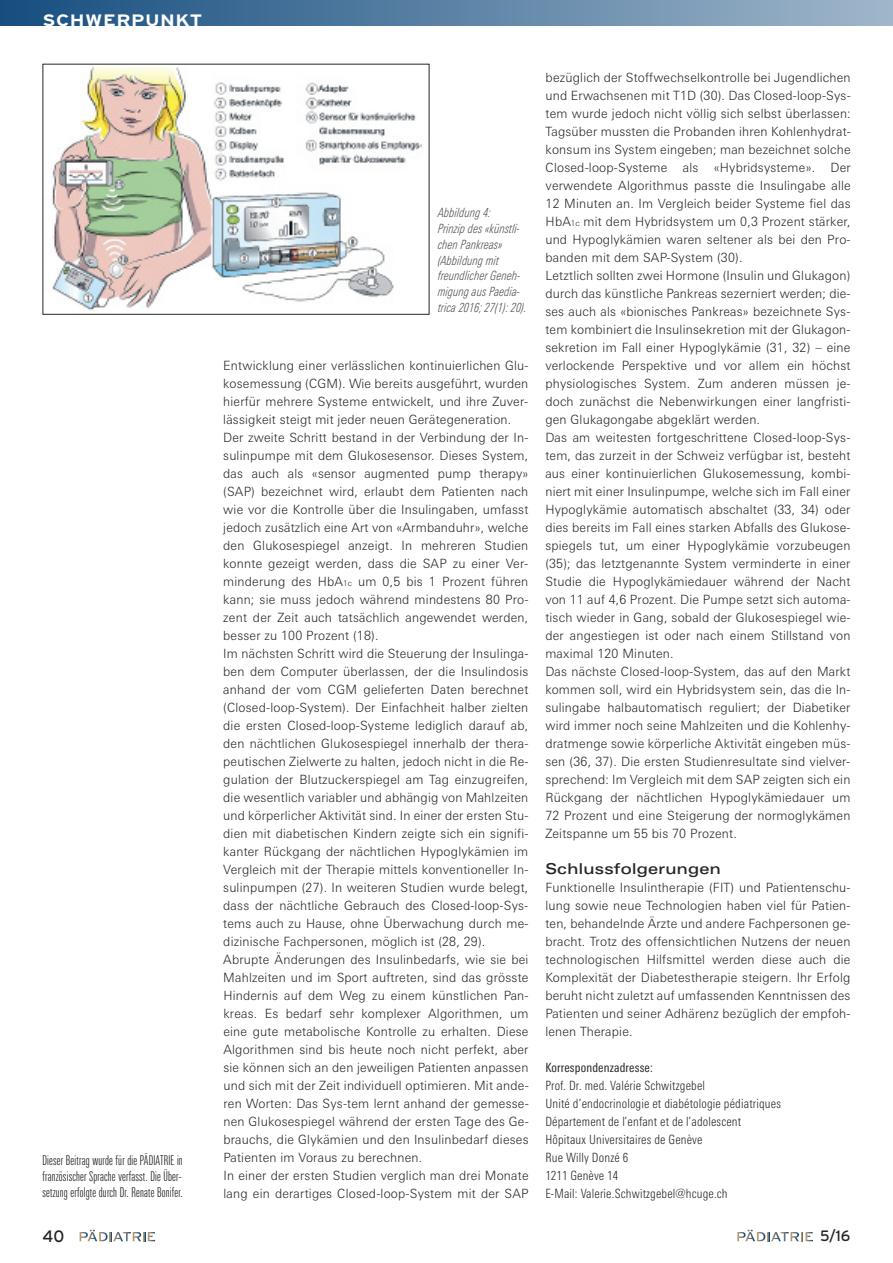
<style>
.page{position:relative;width:893px;height:1263px;background:#fff}
.page>*{position:absolute;margin:0;border:0;box-sizing:border-box;transform-origin:0 0}
.t1{font:700 16.5px "Interstate";letter-spacing:.025em;color:#fff;scale:1.2 1}
.t2{font:16.5px "Interstate";color:#272627}
.t3{font:500 15px "Linotype Univers Extd";letter-spacing:.02em;color:#272627}
.t4{font:15px "Interstate";color:#272627}
.t5{font:300 13.5px/15.8px "Linotype Univers Comp";letter-spacing:.015em;color:#272627;text-align:justify}
.t6{font:300 12.75px/18px "Linotype Univers Basic";letter-spacing:.015em;color:#272627}
.t7{font:300 condensed 12.75px/18px "Linotype Univers";letter-spacing:.015em;color:#272627}
.t8{font:italic 300 condensed 12.75px/15.8px "Linotype Univers";letter-spacing:.01em;color:#525152;scale:.9 1}
.t9{font:condensed 12.75px "Linotype Univers";letter-spacing:.015em;color:#272627}
.s1{font-size:8.1px}
</style>
<div class="page">
<div style="left:0;top:0;width:893px;height:26px;background:linear-gradient(to right,#164e7f,#a0b7cb)"></div>
<svg style="left:737px;top:1230px;width:76px;height:11px"></svg>
<svg style="left:80px;top:1230px;width:75px;height:11px"></svg>
<img style="left:52px;top:66px;width:370px;height:245px">
<div style="left:43px;top:64px;width:386px;height:251px;border:1px solid #272627"></div>
<p class="t1" style="left:43px;top:11px;width:135px">SCHWERPUNKT</p>
<p class="t5" style="left:42px;top:1154px;width:142px">Dieser Beitrag wurde für die PÄDIATRIE in französischer Sprache verfasst. Die Über&shy;setzung erfolgte durch Dr. Renate Bonifer.</p>
<p class="t8" style="left:438px;top:206px;width:100px">Abbildung 4:<br>Prinzip des «künstli&shy;chen Pankreas» (Abbildung mit freundlicher Geneh&shy;migung aus Paedia&shy;trica 2016; 27(1): 20).</p>
<p class="t6" style="left:223px;top:357px;width:307px">Entwicklung einer verlässlichen kontinuierlichen Glu&shy;kosemessung (CGM). Wie bereits ausgeführt, wurden hierfür mehrere Systeme entwickelt, und ihre Zuver&shy;lässigkeit steigt mit jeder neuen Gerätegeneration.<br>Der zweite Schritt bestand in der Verbindung der In&shy;sulinpumpe mit dem Glukosesensor. Dieses System, das auch als «sensor augmented pump therapy» (SAP) bezeichnet wird, erlaubt dem Patienten nach wie vor die Kontrolle über die Insulingaben, umfasst jedoch zusätzlich eine Art von «Armbanduhr», welche den Glukosespiegel anzeigt. In mehreren Studien konnte gezeigt werden, dass die SAP zu einer Ver&shy;minderung des HbA<span class="s1">1c</span> um 0,5 bis 1 Prozent führen kann; sie muss jedoch während mindestens 80 Pro&shy;zent der Zeit auch tatsächlich angewendet werden, besser zu 100 Prozent (18).<br>Im nächsten Schritt wird die Steuerung der Insulinga&shy;ben dem Computer überlassen, der die Insulindosis anhand der vom CGM gelieferten Daten berechnet (Closed-loop-System). Der Einfachheit halber zielten die ersten Closed-loop-Systeme lediglich darauf ab, den nächtlichen Glukosespiegel innerhalb der thera&shy;peutischen Zielwerte zu halten, jedoch nicht in die Re&shy;gulation der Blutzuckerspiegel am Tag einzugreifen, die wesentlich variabler und abhängig von Mahlzeiten und körperlicher Aktivität sind. In einer der ersten Stu&shy;dien mit diabetischen Kindern zeigte sich ein signifi&shy;kanter Rückgang der nächtlichen Hypoglykämien im Vergleich mit der Therapie mittels konventioneller In&shy;sulinpumpen (27). In weiteren Studien wurde belegt, dass der nächtliche Gebrauch des Closed-loop-Sys&shy;tems auch zu Hause, ohne Überwachung durch me&shy;dizinische Fachpersonen, möglich ist (28, 29).<br>Abrupte Änderungen des Insulinbedarfs, wie sie bei Mahlzeiten und im Sport auftreten, sind das grösste Hindernis auf dem Weg zu einem künstlichen Pan&shy;kreas. Es bedarf sehr komplexer Algorithmen, um eine gute metabolische Kontrolle zu erhalten. Diese Algorithmen sind bis heute noch nicht perfekt, aber sie können sich an den jeweiligen Patienten anpassen und sich mit der Zeit individuell optimieren. Mit ande&shy;ren Worten: Das Sys-tem lernt anhand der gemesse&shy;nen Glukosespiegel während der ersten Tage des Ge&shy;brauchs, die Glykämien und den Insulinbedarf dieses Patienten im Voraus zu berechnen.<br>In einer der ersten Studien verglich man drei Monate lang ein derartiges Closed-loop-System mit der SAP</p>
<p class="t6" style="left:545px;top:69px;width:307px">bezüglich der Stoffwechselkontrolle bei Jugendlichen und Erwachsenen mit T1D (30). Das Closed-loop-Sys&shy;tem wurde jedoch nicht völlig sich selbst überlassen:<br>Tagsüber mussten die Probanden ihren Kohlenhydrat&shy;konsum ins System eingeben; man bezeichnet solche Closed-loop-Systeme als «Hybridsysteme». Der verwendete Algorithmus passte die Insulingabe alle 12 Minuten an. Im Vergleich beider Systeme fiel das HbA<span class="s1">1c</span> mit dem Hybridsystem um 0,3 Prozent stärker, und Hypoglykämien waren seltener als bei den Pro&shy;banden mit dem SAP-System (30).<br>Letztlich sollten zwei Hormone (Insulin und Glukagon) durch das künstliche Pankreas sezerniert werden; die&shy;ses auch als «bionisches Pankreas» bezeichnete Sys&shy;tem kombiniert die Insulinsekretion mit der Glukagon&shy;sekretion im Fall einer Hypoglykämie (31, 32) – eine verlockende Perspektive und vor allem ein höchst physiologisches System. Zum anderen müssen je&shy;doch zunächst die Nebenwirkungen einer langfristi&shy;gen Glukagongabe abgeklärt werden.<br>Das am weitesten fortgeschrittene Closed-loop-Sys&shy;tem, das zurzeit in der Schweiz verfügbar ist, besteht aus einer kontinuierlichen Glukosemessung, kombi&shy;niert mit einer Insulinpumpe, welche sich im Fall einer Hypoglykämie automatisch abschaltet (33, 34) oder dies bereits im Fall eines starken Abfalls des Glukose&shy;spiegels tut, um einer Hypoglykämie vorzubeugen (35); das letztgenannte System verminderte in einer Studie die Hypoglykämiedauer während der Nacht von 11 auf 4,6 Prozent. Die Pumpe setzt sich automa&shy;tisch wieder in Gang, sobald der Glukosespiegel wie&shy;der angestiegen ist oder nach einem Stillstand von maximal 120 Minuten.<br>Das nächste Closed-loop-System, das auf den Markt kommen soll, wird ein Hybridsystem sein, das die In&shy;sulingabe halbautomatisch reguliert; der Diabetiker wird immer noch seine Mahlzeiten und die Kohlenhy&shy;dratmenge sowie körperliche Aktivität eingeben müs&shy;sen (36, 37). Die ersten Studienresultate sind vielver&shy;sprechend: Im Vergleich mit dem SAP zeigten sich ein Rückgang der nächtlichen Hypoglykämiedauer um 72 Prozent und eine Steigerung der normoglykämen Zeitspanne um 55 bis 70 Prozent.</p>
<p class="t3" style="left:545px;top:863px;width:177px">Schlussfolgerungen</p>
<p class="t6" style="left:545px;top:879px;width:307px;text-align:justify">Funktionelle Insulintherapie (FIT) und Patientenschu&shy;lung sowie neue Technologien haben viel für Patien&shy;ten, behandelnde Ärzte und andere Fachpersonen ge&shy;bracht. Trotz des offensichtlichen Nutzens der neuen technologischen Hilfsmittel werden diese auch die Komplexität der Diabetestherapie steigern. Ihr Erfolg beruht nicht zuletzt auf umfassenden Kenntnissen des Patienten und seiner Adhärenz bezüglich der empfoh&shy;lenen Therapie.</p>
<p class="t9" style="left:545px;top:1063px;width:109px">Korrespondenzadresse:</p>
<p class="t7" style="left:545px;top:1077px;width:237px">Prof. Dr. med. Valérie Schwitzgebel<br>Unité d’endocrinologie et diabétologie pédiatriques Département de l’enfant et de l’adolescent Hôpitaux Universitaires de Genève<br>Rue Willy Donzé 6<br>1211 Genève 14<br>E-Mail: Valerie.Schwitzgebel@hcuge.ch</p>
<p class="t2" style="left:43px;top:1226px;width:23px">40</p>
<p class="t4" style="left:820px;top:1227px;width:32px">5/16</p>
</div>
